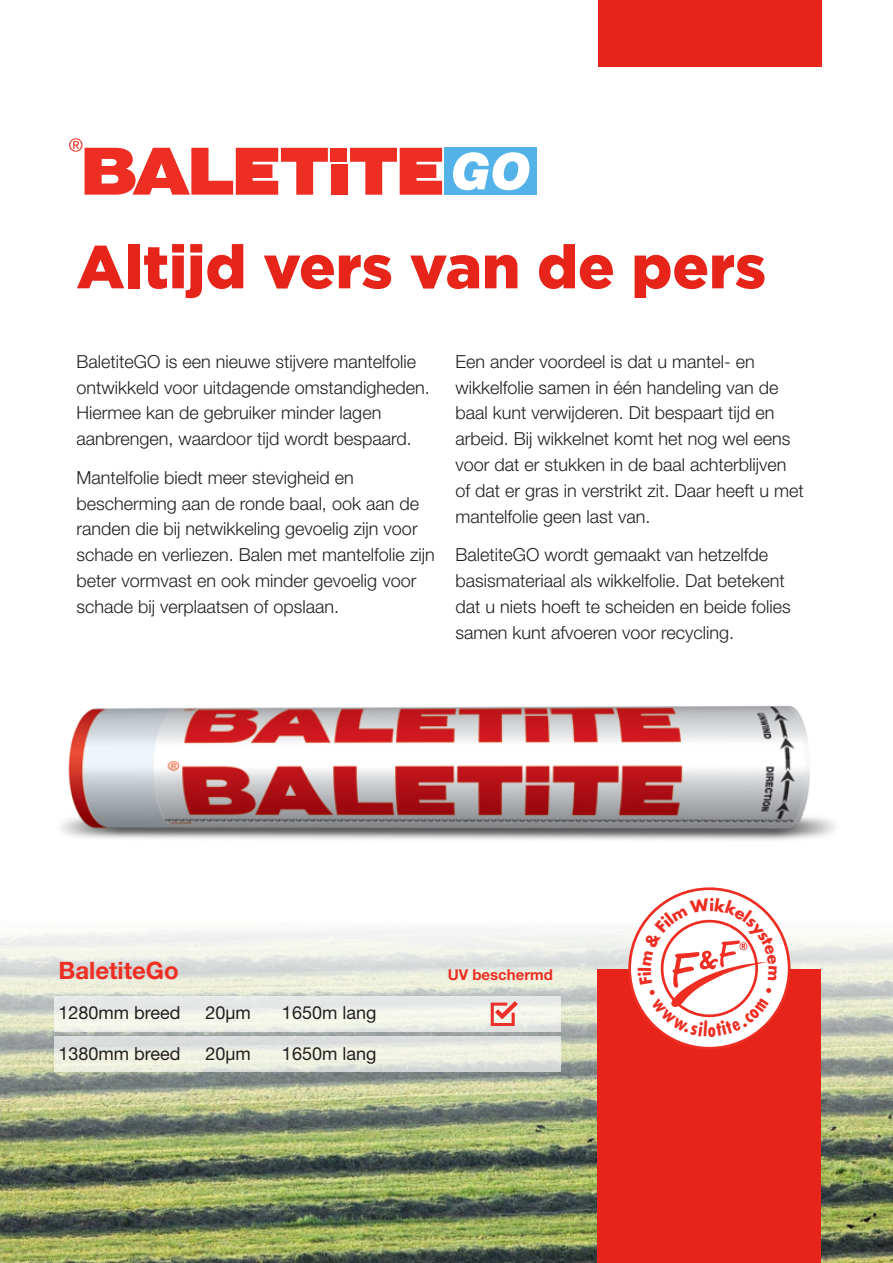
<style>
.page{position:relative;width:893px;height:1263px;background:#fff}
.page>*{position:absolute;margin:0;border:0;box-sizing:border-box;transform-origin:0 0}
.t1{font:900 60.6px "Gotham";color:#e72419}
.t2{font:700 24px "Helvetica Neue LT";color:#ee2e22}
.t3{font:300 18px/25.8px "Helvetica Neue LT";color:#231f20}
.t4{font:18px "Helvetica Neue LT";color:#231f20}
.t5{font:700 15px "Helvetica Neue LT";color:#ee2e22}
</style>
<div class="page">
<img style="left:0;top:930px;width:893px;height:333px">
<div style="left:598px;top:0;width:224px;height:67px;background:#e72419"></div>
<div style="left:331px;top:148px;width:16px;height:14px;background:#ee2e22"></div>
<div style="left:331px;top:164px;width:16px;height:31px;background:#ee2e22"></div>
<svg style="left:350px;top:148px;width:92px;height:47px"></svg>
<svg style="left:69px;top:138px;width:259px;height:57px"></svg>
<div style="left:445px;top:148px;width:92px;height:47px;background:#53b3e8"></div>
<svg style="left:453px;top:152px;width:76px;height:38px"></svg>
<img style="left:61px;top:705px;width:774px;height:135px">
<div style="left:597px;top:970px;width:224px;height:293px;background:#e72419"></div>
<div style="left:54px;top:996px;width:506px;height:35px;background:#eef0e9"></div>
<svg style="left:54px;top:1036px;width:506px;height:35px;background:#e6e8df"></svg>
<svg style="left:491px;top:1001px;width:27px;height:25px"></svg>
<svg style="left:628px;top:887px;width:162px;height:160px"></svg>
<p class="t1" style="left:77px;top:232px;width:691px">Altijd vers van de pers</p>
<p class="t3" style="left:77px;top:348px;width:355px">BaletiteGO is een nieuwe stijvere mantelfolie ontwikkeld voor uitdagende omstandigheden.<br>Hiermee kan de gebruiker minder lagen aanbrengen, waardoor tijd wordt bespaard.</p>
<p class="t3" style="left:77px;top:464px;width:360px">Mantelfolie biedt meer stevigheid en bescherming aan de ronde baal, ook aan de randen die bij netwikkeling gevoelig zijn voor schade en verliezen. Balen met mantelfolie zijn beter vormvast en ook minder gevoelig voor schade bij verplaatsen of opslaan.</p>
<p class="t3" style="left:455px;top:348px;width:350px">Een ander voordeel is dat u mantel- en wikkelfolie samen in één handeling van de baal kunt verwijderen. Dit bespaart tijd en arbeid. Bij wikkelnet komt het nog wel eens voor dat er stukken in de baal achterblijven of dat er gras in verstrikt zit. Daar heeft u met mantelfolie geen last van.</p>
<p class="t3" style="left:455px;top:541px;width:337px">BaletiteGO wordt gemaakt van hetzelfde basismateriaal als wikkelfolie. Dat betekent dat u niets hoeft te scheiden en beide folies samen kunt afvoeren voor recycling.</p>
<p class="t2" style="left:58px;top:955px;width:122px">BaletiteGo</p>
<p class="t5" style="left:448px;top:965px;width:107px">UV beschermd</p>
<p class="t4" style="left:58px;top:1002px;width:124px">1280mm breed</p>
<p class="t4" style="left:205px;top:1002px;width:47px">20µm</p>
<p class="t4" style="left:282px;top:1002px;width:96px">1650m lang</p>
<p class="t4" style="left:58px;top:1043px;width:124px">1380mm breed</p>
<p class="t4" style="left:205px;top:1043px;width:47px">20µm</p>
<p class="t4" style="left:282px;top:1043px;width:96px">1650m lang</p>
</div>
